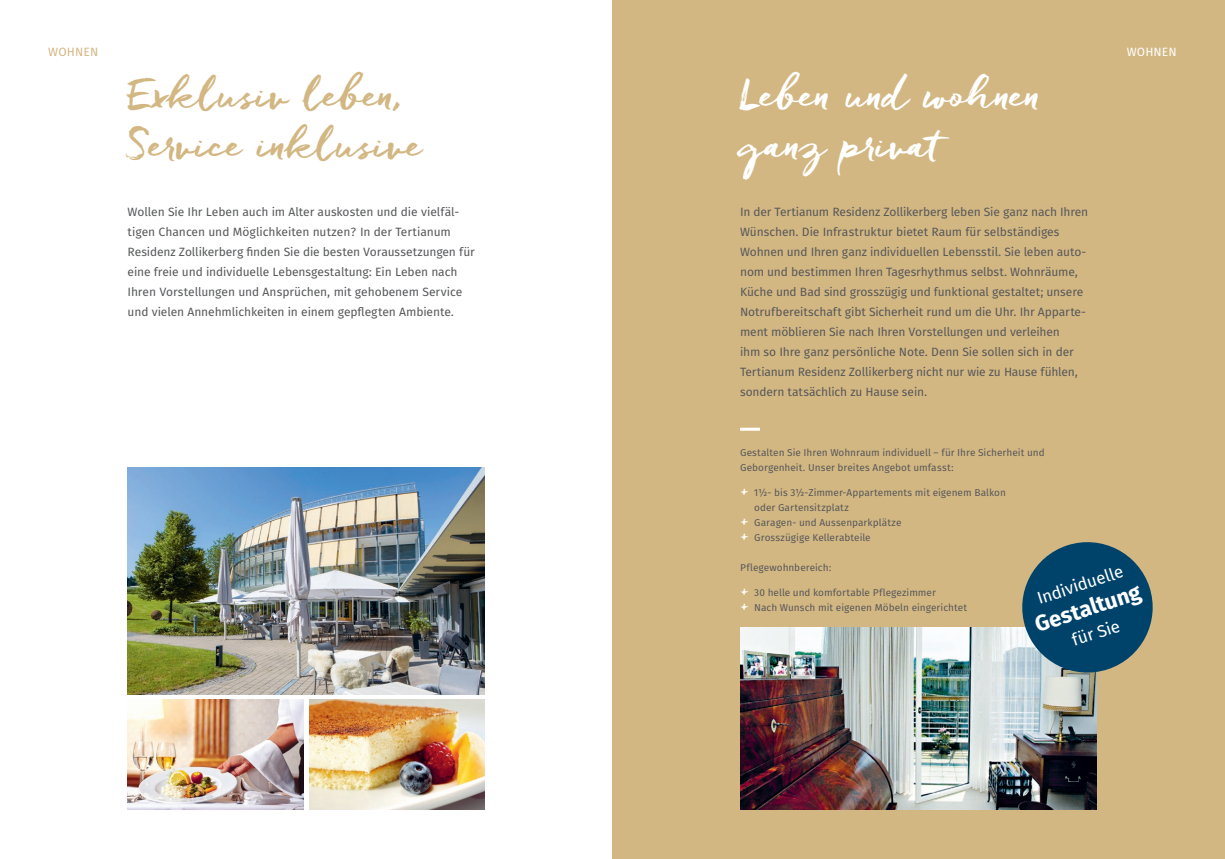
<style>
.page{position:relative;width:1225px;height:859px;background:#fff}
.page>*{position:absolute;margin:0;border:0;box-sizing:border-box;transform-origin:0 0}
.t1{font:42px/50px "Freeland";letter-spacing:.01em;color:#d3b782}
.t2{font:42px/50px "Freeland";letter-spacing:.01em;color:#fff}
.t3{font:700 22px "Fira Sans OT";color:#fff}
.t4{font:17px "Fira Sans OT";color:#fff}
.t5{font:12px/20px "Fira Sans OT";letter-spacing:-.01em;color:#57585a}
.t6{font:12px "Fira Sans OT";letter-spacing:.005em;color:#d3b782}
.t7{font:12px "Fira Sans OT";letter-spacing:.005em;color:#fff}
.t8{font:10px/15px "Fira Sans OT";color:#57585a}
.s1{font-family:"Freeland";font-size:20px;color:#fff}
</style>
<div class="page">
<div style="left:612px;top:0;width:613px;height:859px;background:#d3b782"></div>
<img style="left:128px;top:699px;width:175px;height:110px">
<img style="left:309px;top:699px;width:176px;height:110px">
<img style="left:128px;top:467px;width:357px;height:227px">
<img style="left:740px;top:628px;width:356px;height:181px">
<hr style="left:740px;top:428px;width:20px;height:3px;background:#fff">
<svg style="left:1014px;top:542px;width:139px;height:138px"></svg>
<p class="t6" style="left:48px;top:44px;width:52px">WOHNEN</p>
<p class="t7" style="left:1126px;top:44px;width:52px">WOHNEN</p>
<h1 class="t1" style="left:128px;top:66px;width:296px">Exklusiv leben,<br>Service inklusive</h1>
<h1 class="t2" style="left:740px;top:66px;width:303px">Leben und wohnen ganz privat</h1>
<p class="t5" style="left:740px;top:202px;width:350px">In der Tertianum Residenz Zollikerberg leben Sie ganz nach Ihren Wünschen. Die Infrastruktur bietet Raum für selbständiges Wohnen und Ihren ganz individuellen Lebensstil. Sie leben auto&shy;nom und bestimmen Ihren Tagesrhythmus selbst. Wohnräume, Küche und Bad sind grosszügig und funktional gestaltet; unsere Notrufbereitschaft gibt Sicherheit rund um die Uhr. Ihr Apparte&shy;ment möblieren Sie nach Ihren Vorstellungen und verleihen<br>ihm so Ihre ganz persönliche Note. Denn Sie sollen sich in der Tertianum Residenz Zollikerberg nicht nur wie zu Hause fühlen, sondern tatsächlich zu Hause sein.</p>
<p class="t5" style="left:128px;top:202px;width:349px">Wollen Sie Ihr Leben auch im Alter auskosten und die vielfäl&shy;tigen Chancen und Möglichkeiten nutzen? In der Tertianum Residenz Zollikerberg finden Sie die besten Voraussetzungen für eine freie und individuelle Lebensgestaltung: Ein Leben nach Ihren Vorstellungen und Ansprüchen, mit gehobenem Service und vielen Annehmlichkeiten in einem gepflegten Ambiente.</p>
<p class="t8" style="left:740px;top:445px;width:306px">Gestalten Sie Ihren Wohnraum individuell – für Ihre Sicherheit und<br>Geborgenheit. Unser breites Angebot umfasst:</p>
<p class="t8" style="left:740px;top:485px;width:267px"><span class="s1">+</span> 1½- bis 3½-Zimmer-Appartements mit eigenem Balkon</p>
<p class="t8" style="left:754px;top:500px;width:96px">oder Gartensitzplatz</p>
<p class="t8" style="left:740px;top:515px;width:163px"><span class="s1">+</span> Garagen- und Aussenparkplätze</p>
<p class="t8" style="left:740px;top:530px;width:132px"><span class="s1">+</span> Grosszügige Kellerabteile</p>
<p class="t8" style="left:740px;top:560px;width:93px">Pflegewohnbereich:</p>
<p class="t8" style="left:740px;top:585px;width:228px"><span class="s1">+</span> 30 helle und komfortable Pflegezimmer<br><span class="s1">+</span> Nach Wunsch mit eigenen Möbeln eingerichtet</p>
<h3 class="t4" style="left:1034px;top:587px;width:91px;rotate:-18deg">Individuelle</h3>
<h2 class="t3" style="left:1030px;top:610px;width:111px;rotate:-18deg">Gestaltung</h2>
<h3 class="t4" style="left:1068px;top:629px;width:51px;rotate:-18deg">für Sie</h3>
</div>
